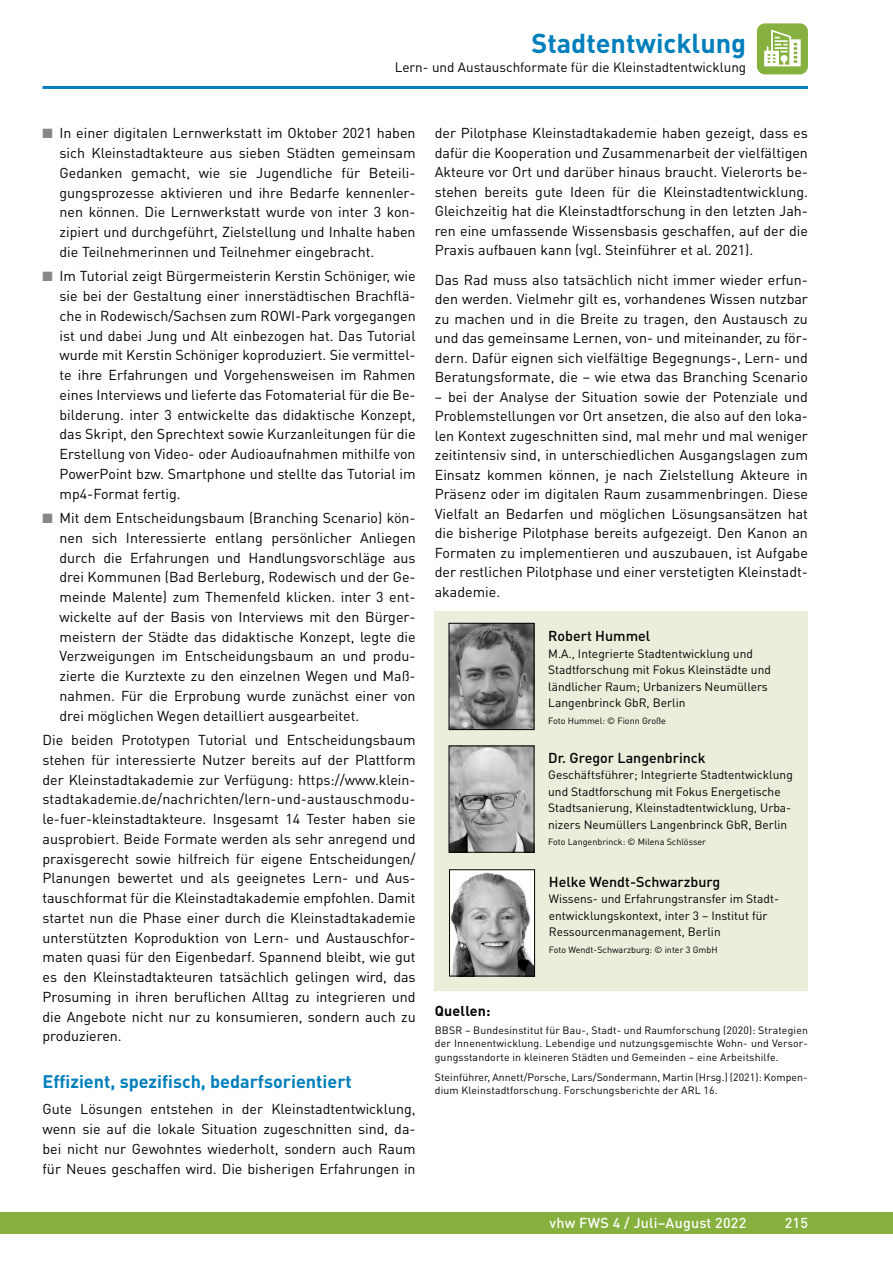
<style>
.page{position:relative;width:893px;height:1263px;background:#fff}
.page>*{position:absolute;margin:0;border:0;box-sizing:border-box;transform-origin:0 0}
.t1{font:700 27px "DIN Pro";color:#007fbc}
.t2{font:700 18px "DIN Pro";color:#007fbc}
.t3{font:14.25px/19.8px "DIN Pro";color:#000;text-align:justify}
.t4{font:500 14.25px "DIN Pro";color:#000}
.t5{font:500 14.25px "DIN Pro";letter-spacing:.015em;color:#fff}
.t6{font:700 14.25px "DIN Pro";letter-spacing:.015em;color:#000}
.t7{font:13.5px "DIN Pro";color:#000}
.t8{font:12px/16.5px "DIN Pro";color:#000}
.t9{font:10.5px/13.5px "DIN Pro";letter-spacing:.015em;color:#000;text-align:justify}
.t10{font:9px "DIN Pro";color:#000}
.s1{color:#868786}
</style>
<div class="page">
<div style="left:0;top:1212px;width:893px;height:21px;background:#86b13e"></div>
<hr style="left:43px;top:86px;width:765px;height:3px;background:#007fbc">
<div style="left:757px;top:23px;width:51px;height:51px;background:#86b13e;border-radius:8px"></div>
<svg style="left:764px;top:30px;width:37px;height:36px"></svg>
<div style="left:435px;top:611px;width:373px;height:380px;background:#e9efdb"></div>
<img style="left:451px;top:747px;width:81px;height:104px">
<div style="left:449px;top:745px;width:85px;height:108px;border:1px solid #000"></div>
<img style="left:451px;top:625px;width:81px;height:103px">
<div style="left:449px;top:623px;width:85px;height:107px;border:1px solid #000"></div>
<img style="left:451px;top:871px;width:82px;height:103px">
<div style="left:449px;top:869px;width:86px;height:107px;border:1px solid #000"></div>
<h1 class="t1" style="left:531px;top:25px;width:216px">Stadtentwicklung</h1>
<p class="t7" style="left:395px;top:58px;width:353px">Lern- und Austauschformate für die Kleinstadtentwicklung</p>
<p class="t3" style="left:60px;top:123px;width:358px;text-indent:-17px"><span class="s1">■</span> In einer digitalen Lernwerkstatt im Oktober 2021 haben sich Kleinstadtakteure aus sieben Städten gemeinsam Gedanken gemacht, wie sie Jugendliche für Beteili&shy;gungsprozesse aktivieren und ihre Bedarfe kennenler&shy;nen können. Die Lernwerkstatt wurde von inter 3 kon&shy;zipiert und durchgeführt, Zielstellung und Inhalte haben die Teilnehmerinnen und Teilnehmer eingebracht.</p>
<p class="t3" style="left:60px;top:266px;width:358px;text-indent:-17px"><span class="s1">■</span> Im Tutorial zeigt Bürgermeisterin Kerstin Schöniger, wie sie bei der Gestaltung einer innerstädtischen Brachflä&shy;che in Rodewisch/Sachsen zum ROWI-Park vorgegangen ist und dabei Jung und Alt einbezogen hat. Das Tutorial wurde mit Kerstin Schöniger koproduziert. Sie vermittel&shy;te ihre Erfahrungen und Vorgehensweisen im Rahmen eines Interviews und lieferte das Fotomaterial für die Be&shy;bilderung. inter 3 entwickelte das didaktische Konzept, das Skript, den Sprechtext sowie Kurzanleitungen für die Erstellung von Video- oder Audioaufnahmen mithilfe von PowerPoint bzw. Smartphone und stellte das Tutorial im mp4-Format fertig.</p>
<p class="t3" style="left:60px;top:508px;width:358px;text-indent:-17px"><span class="s1">■</span> Mit dem Entscheidungsbaum (Branching Scenario) kön&shy;nen sich Interessierte entlang persönlicher Anliegen durch die Erfahrungen und Handlungsvorschläge aus drei Kommunen (Bad Berleburg, Rodewisch und der Ge&shy;meinde Malente) zum Themenfeld klicken. inter 3 ent&shy;wickelte auf der Basis von Interviews mit den Bürger&shy;meistern der Städte das didaktische Konzept, legte die Verzweigungen im Entscheidungsbaum an und produ&shy;zierte die Kurztexte zu den einzelnen Wegen und Maß&shy;nahmen. Für die Erprobung wurde zunächst einer von drei möglichen Wegen detailliert ausgearbeitet.</p>
<p class="t3" style="left:43px;top:729px;width:375px">Die beiden Prototypen Tutorial und Entscheidungsbaum stehen für interessierte Nutzer bereits auf der Plattform der Kleinstadtakademie zur Verfügung: https://www.klein&shy;stadtakademie.de/nachrichten/lern-und-austauschmodu&shy;le-fuer-kleinstadtakteure. Insgesamt 14 Tester haben sie ausprobiert. Beide Formate werden als sehr anregend und praxisgerecht sowie hilfreich für eigene Entscheidungen/ Planungen bewertet und als geeignetes Lern- und Aus&shy;tauschformat für die Kleinstadtakademie empfohlen. Damit startet nun die Phase einer durch die Kleinstadtakademie unterstützten Koproduktion von Lern- und Austauschfor&shy;maten quasi für den Eigenbedarf. Spannend bleibt, wie gut es den Kleinstadtakteuren tatsächlich gelingen wird, das Prosuming in ihren beruflichen Alltag zu integrieren und die Angebote nicht nur zu konsumieren, sondern auch zu produzieren.</p>
<p class="t2" style="left:43px;top:1069px;width:311px">Effizient, spezifisch, bedarfsorientiert</p>
<p class="t3" style="left:43px;top:1099px;width:375px">Gute Lösungen entstehen in der Kleinstadtentwicklung, wenn sie auf die lokale Situation zugeschnitten sind, da&shy;bei nicht nur Gewohntes wiederholt, sondern auch Raum für Neues geschaffen wird. Die bisherigen Erfahrungen in</p>
<p class="t3" style="left:435px;top:123px;width:375px">der Pilotphase Kleinstadtakademie haben gezeigt, dass es dafür die Kooperation und Zusammenarbeit der vielfältigen Akteure vor Ort und darüber hinaus braucht. Vielerorts be&shy;stehen bereits gute Ideen für die Kleinstadtentwicklung.<br>Gleichzeitig hat die Kleinstadtforschung in den letzten Jah&shy;ren eine umfassende Wissensbasis geschaffen, auf der die Praxis aufbauen kann (vgl. Steinführer et al. 2021).</p>
<p class="t3" style="left:435px;top:269px;width:375px">Das Rad muss also tatsächlich nicht immer wieder erfun&shy;den werden. Vielmehr gilt es, vorhandenes Wissen nutzbar zu machen und in die Breite zu tragen, den Austausch zu und das gemeinsame Lernen, von- und miteinander, zu för&shy;dern. Dafür eignen sich vielfältige Begegnungs-, Lern- und Beratungsformate, die – wie etwa das Branching Scenario</p>
<p class="t3" style="left:435px;top:386px;width:375px">– bei der Analyse der Situation sowie der Potenziale und Problemstellungen vor Ort ansetzen, die also auf den loka&shy;len Kontext zugeschnitten sind, mal mehr und mal weniger zeitintensiv sind, in unterschiedlichen Ausgangslagen zum Einsatz kommen können, je nach Zielstellung Akteure in Präsenz oder im digitalen Raum zusammenbringen. Diese Vielfalt an Bedarfen und möglichen Lösungsansätzen hat die bisherige Pilotphase bereits aufgezeigt. Den Kanon an Formaten zu implementieren und auszubauen, ist Aufgabe der restlichen Pilotphase und einer verstetigten Kleinstadt&shy;akademie.</p>
<p class="t4" style="left:548px;top:626px;width:104px">Robert Hummel</p>
<p class="t8" style="left:548px;top:645px;width:224px">M.A., Integrierte Stadtentwicklung und Stadtforschung mit Fokus Kleinstädte und ländlicher Raum; Urbanizers Neumüllers Langenbrinck GbR, Berlin</p>
<p class="t10" style="left:548px;top:714px;width:119px">Foto Hummel: © Fionn Große</p>
<p class="t4" style="left:548px;top:748px;width:159px">Dr. Gregor Langenbrinck</p>
<p class="t8" style="left:548px;top:766px;width:246px">Geschäftsführer; Integrierte Stadtentwicklung und Stadtforschung mit Fokus Energetische Stadtsanierung, Kleinstadtentwicklung, Urba&shy;nizers Neumüllers Langenbrinck GbR, Berlin</p>
<p class="t10" style="left:548px;top:836px;width:159px">Foto Langenbrinck: © Milena Schlösser</p>
<p class="t4" style="left:549px;top:872px;width:173px">Helke Wendt-Schwarzburg</p>
<p class="t8" style="left:549px;top:890px;width:232px">Wissens- und Erfahrungstransfer im Stadt&shy;entwicklungskontext, inter 3 – Institut für<br>Ressourcenmanagement, Berlin</p>
<p class="t10" style="left:549px;top:943px;width:170px">Foto Wendt-Schwarzburg: © inter 3 GmbH</p>
<p class="t6" style="left:435px;top:1001px;width:57px">Quellen:</p>
<p class="t9" style="left:435px;top:1023px;width:375px">BBSR – Bundesinstitut für Bau-, Stadt- und Raumforschung (2020): Strategien der Innenentwicklung. Lebendige und nutzungsgemischte Wohn- und Versor&shy;gungsstandorte in kleineren Städten und Gemeinden – eine Arbeitshilfe.</p>
<p class="t9" style="left:435px;top:1070px;width:374px">Steinführer, Annett/Porsche, Lars/Sondermann, Martin (Hrsg.) (2021): Kompen&shy;dium Kleinstadtforschung. Forschungsberichte der ARL 16.</p>
<p class="t5" style="left:550px;top:1213px;width:198px">vhw FWS 4 / Juli–August 2022</p>
<p class="t5" style="left:785px;top:1213px;width:25px">215</p>
</div>
